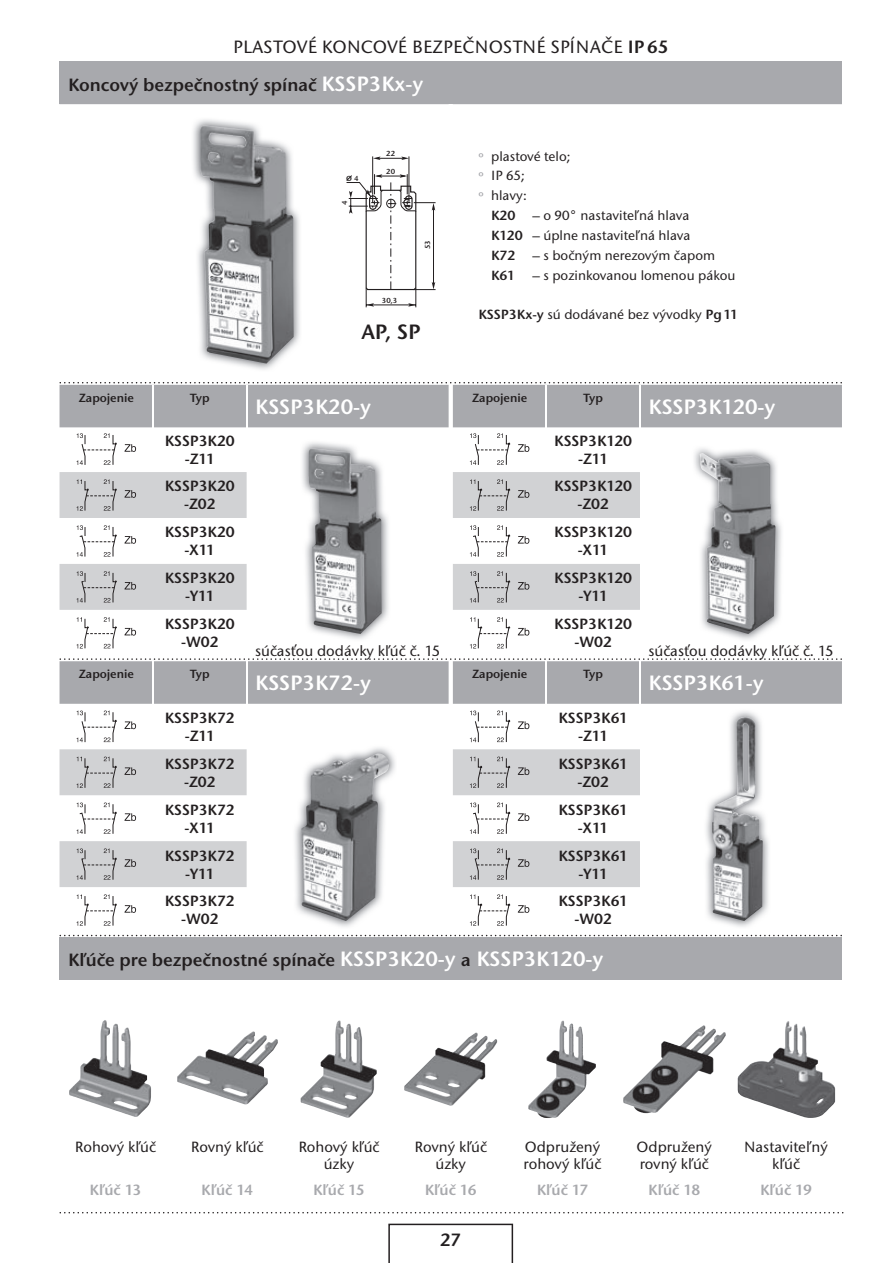
<style>
.page{position:relative;width:893px;height:1263px;background:#fff}
.page>*{position:absolute;margin:0;border:0;box-sizing:border-box;transform-origin:0 0}
.t1{font:21px "Stone Sans Itc TOT Semi";color:#fff}
.t2{font:21px "Stone Sans Itc TOT Semi";color:#231f20}
.t3{font:18px "Stone Sans Itc TOT Semi";color:#231f20}
.t4{font:500 18px "Stone Sans Itc TOT";letter-spacing:.015em;color:#231f20}
.t5{font:15px/18px "Stone Sans Itc TOT Semi";color:#231f20;text-align:center}
.t6{font:500 15px/16.5px "Stone Sans Itc TOT";color:#231f20;text-align:center}
.t7{font:15px "Stone Sans Itc TOT Semi";color:#a8a9ad}
.t8{font:500 13.5px "Stone Sans Itc TOT";color:#231f20}
.t9{font:13.5px "Stone Sans Itc TOT Semi";color:#231f20}
.t10{font:12px "Stone Sans Itc TOT Semi";color:#231f20}
.t11{font:7.35px "Stone Sans Itc TOT Semi";color:#231f20}
.s1{font-family:"Stone Sans Itc TOT Semi";font-weight:400}
.s2{font-size:21px;color:#fff}
.s3{color:#a8a9ad}
</style>
<div class="page">
<svg style="left:60px;top:935px;width:782px;height:1px"></svg>
<svg style="left:60px;top:1212px;width:783px;height:1px"></svg>
<svg style="left:60px;top:382px;width:782px;height:45px;background:#acadb1"></svg>
<hr style="left:546px;top:385px;width:1px;height:42px;background:#fff">
<hr style="left:639px;top:385px;width:2px;height:42px;background:#fff">
<svg style="left:60px;top:658px;width:782px;height:46px;background:#adaeb2"></svg>
<hr style="left:546px;top:661px;width:1px;height:43px;background:#fff">
<hr style="left:639px;top:661px;width:2px;height:43px;background:#fff">
<div style="left:60px;top:62px;width:782px;height:42px;background:#a8a9ad"></div>
<div style="left:60px;top:937px;width:782px;height:43px;background:#a8a9ad"></div>
<svg style="left:470px;top:433px;width:41px;height:32px"></svg>
<svg style="left:518px;top:444px;width:11px;height:8px"></svg>
<svg style="left:453px;top:472px;width:187px;height:138px"></svg>
<svg style="left:518px;top:628px;width:11px;height:8px"></svg>
<svg style="left:470px;top:617px;width:41px;height:31px"></svg>
<svg style="left:77px;top:433px;width:40px;height:32px"></svg>
<svg style="left:125px;top:444px;width:11px;height:8px"></svg>
<svg style="left:60px;top:472px;width:187px;height:138px"></svg>
<svg style="left:125px;top:628px;width:11px;height:8px"></svg>
<svg style="left:77px;top:617px;width:40px;height:31px"></svg>
<svg style="left:470px;top:710px;width:41px;height:32px"></svg>
<svg style="left:518px;top:721px;width:11px;height:8px"></svg>
<svg style="left:453px;top:749px;width:187px;height:138px"></svg>
<svg style="left:518px;top:905px;width:11px;height:8px"></svg>
<svg style="left:470px;top:894px;width:41px;height:32px"></svg>
<svg style="left:77px;top:710px;width:40px;height:32px"></svg>
<svg style="left:125px;top:721px;width:11px;height:8px"></svg>
<svg style="left:60px;top:749px;width:187px;height:138px"></svg>
<svg style="left:125px;top:905px;width:11px;height:8px"></svg>
<svg style="left:77px;top:894px;width:40px;height:32px"></svg>
<img style="left:69px;top:1020px;width:82px;height:97px">
<img style="left:199px;top:1032px;width:53px;height:25px">
<img style="left:301px;top:1022px;width:76px;height:96px">
<img style="left:404px;top:1033px;width:72px;height:71px">
<img style="left:528px;top:1021px;width:35px;height:90px">
<img style="left:623px;top:1026px;width:80px;height:87px">
<img style="left:738px;top:1021px;width:97px;height:97px">
<svg style="left:388px;top:1224px;width:125px;height:39px"></svg>
<hr style="left:372px;top:156px;width:1px;height:38px;background:#231f20">
<hr style="left:409px;top:156px;width:1px;height:38px;background:#231f20">
<svg style="left:373px;top:157px;width:36px;height:3px"></svg>
<svg style="left:346px;top:174px;width:90px;height:133px"></svg>
<img style="left:302px;top:442px;width:87px;height:197px">
<img style="left:308px;top:448px;width:74px;height:186px">
<img style="left:694px;top:448px;width:88px;height:192px">
<img style="left:700px;top:453px;width:76px;height:181px">
<img style="left:295px;top:747px;width:100px;height:180px">
<img style="left:301px;top:753px;width:88px;height:168px">
<img style="left:706px;top:711px;width:63px;height:216px">
<img style="left:712px;top:717px;width:51px;height:204px">
<img style="left:193px;top:119px;width:107px;height:251px">
<img style="left:200px;top:125px;width:94px;height:239px">
<p class="t4" style="left:233px;top:36px;width:437px">PLASTOVÉ KONCOVÉ BEZPEČNOSTNÉ SPíNAČE <span class="s1">IP 65</span></p>
<p class="t3" style="left:68px;top:74px;width:356px">Koncový bezpečnostný spínač <span class="s2">KSSP3Kx-y</span></p>
<p class="t11" style="left:346px;top:174px;width:14px">O 4</p>
<p class="t11" style="left:340px;top:205px;width:6px;rotate:-90deg">4</p>
<p class="t11" style="left:386px;top:149px;width:10px">22</p>
<p class="t11" style="left:386px;top:167px;width:10px">20</p>
<p class="t11" style="left:382px;top:296px;width:17px">30,3</p>
<p class="t11" style="left:423px;top:249px;width:10px;rotate:-90deg">53</p>
<p class="t2" style="left:361px;top:319px;width:61px">AP, SP</p>
<p class="t11" style="left:524px;top:149px;width:17px">24,5</p>
<p class="t11" style="left:513px;top:166px;width:17px">12,5</p>
<p class="t8" style="left:478px;top:148px;width:94px"><span class="s3">º</span> plastové telo;</p>
<p class="t8" style="left:478px;top:168px;width:48px"><span class="s3">º</span> IP 65;</p>
<p class="t8" style="left:478px;top:188px;width:50px"><span class="s3">º</span> hlavy:</p>
<p class="t8" style="left:491px;top:207px;width:200px"><span class="s1">K20</span> – o 90° nastaviteľná hlava</p>
<p class="t8" style="left:491px;top:227px;width:201px"><span class="s1">K120</span> – úplne nastaviteľná hlava</p>
<p class="t8" style="left:491px;top:247px;width:226px"><span class="s1">K72</span> – s bočným nerezovým čapom</p>
<p class="t9" style="left:491px;top:267px;width:26px">K61</p>
<p class="t8" style="left:532px;top:267px;width:205px">– s pozinkovanou lomenou pákou</p>
<p class="t8" style="left:478px;top:306px;width:261px"><span class="s1">KSSP3Kx-y</span> sú dodávané bez vývodky <span class="s1">Pg 11</span></p>
<p class="t11" style="left:477px;top:246px;width:32px">M20x1,5</p>
<p class="t11" style="left:530px;top:313px;width:10px">30</p>
<p class="t10" style="left:79px;top:390px;width:56px">Zapojenie</p>
<p class="t10" style="left:190px;top:390px;width:21px">Typ</p>
<p class="t10" style="left:472px;top:390px;width:56px">Zapojenie</p>
<p class="t10" style="left:583px;top:390px;width:21px">Typ</p>
<p class="t1" style="left:255px;top:394px;width:116px">KSSP3K20-y</p>
<p class="t1" style="left:648px;top:394px;width:127px">KSSP3K120-y</p>
<p class="t5" style="left:165px;top:432px;width:72px">KSSP3K20 -Z11</p>
<p class="t5" style="left:165px;top:477px;width:72px">KSSP3K20 -Z02</p>
<p class="t5" style="left:165px;top:523px;width:72px">KSSP3K20 -X11</p>
<p class="t5" style="left:165px;top:569px;width:72px">KSSP3K20 -Y11</p>
<p class="t5" style="left:165px;top:615px;width:72px">KSSP3K20 -W02</p>
<p class="t5" style="left:554px;top:432px;width:79px">KSSP3K120 -Z11</p>
<p class="t5" style="left:554px;top:477px;width:79px">KSSP3K120 -Z02</p>
<p class="t5" style="left:554px;top:523px;width:79px">KSSP3K120 -X11</p>
<p class="t5" style="left:554px;top:569px;width:79px">KSSP3K120 -Y11</p>
<p class="t5" style="left:554px;top:615px;width:79px">KSSP3K120 -W02</p>
<p class="t6" style="left:255px;top:643px;width:187px">súčasťou dodávky kľúč č. 15</p>
<p class="t6" style="left:648px;top:643px;width:187px">súčasťou dodávky kľúč č. 15</p>
<p class="t10" style="left:79px;top:667px;width:56px">Zapojenie</p>
<p class="t10" style="left:190px;top:667px;width:21px">Typ</p>
<p class="t10" style="left:472px;top:667px;width:56px">Zapojenie</p>
<p class="t10" style="left:583px;top:667px;width:21px">Typ</p>
<p class="t1" style="left:255px;top:670px;width:116px">KSSP3K72-y</p>
<p class="t1" style="left:648px;top:670px;width:116px">KSSP3K61-y</p>
<p class="t5" style="left:165px;top:709px;width:72px">KSSP3K72 -Z11</p>
<p class="t5" style="left:165px;top:755px;width:72px">KSSP3K72 -Z02</p>
<p class="t5" style="left:165px;top:801px;width:72px">KSSP3K72 -X11</p>
<p class="t5" style="left:165px;top:847px;width:72px">KSSP3K72 -Y11</p>
<p class="t5" style="left:165px;top:892px;width:72px">KSSP3K72 -W02</p>
<p class="t5" style="left:558px;top:709px;width:71px">KSSP3K61 -Z11</p>
<p class="t5" style="left:558px;top:755px;width:71px">KSSP3K61 -Z02</p>
<p class="t5" style="left:558px;top:801px;width:71px">KSSP3K61 -X11</p>
<p class="t5" style="left:558px;top:847px;width:71px">KSSP3K61 -Y11</p>
<p class="t5" style="left:558px;top:892px;width:71px">KSSP3K61 -W02</p>
<p class="t3" style="left:68px;top:949px;width:536px">Kľúče pre bezpečnostné spínače <span class="s2">KSSP3K20-y</span> a <span class="s2">KSSP3K120-y</span></p>
<p class="t6" style="left:75px;top:1139px;width:83px">Rohový kľúč</p>
<p class="t6" style="left:191px;top:1139px;width:74px">Rovný kľúč</p>
<p class="t6" style="left:298px;top:1139px;width:83px">Rohový kľúč úzky</p>
<p class="t6" style="left:414px;top:1139px;width:74px">Rovný kľúč úzky</p>
<p class="t6" style="left:524px;top:1139px;width:79px;text-align:left">Odpružený rohový kľúč</p>
<p class="t6" style="left:637px;top:1139px;width:77px;text-align:left">Odpružený rovný kľúč</p>
<p class="t6" style="left:744px;top:1139px;width:85px">Nastaviteľný kľúč</p>
<p class="t7" style="left:90px;top:1181px;width:53px">Kľúč 13</p>
<p class="t7" style="left:201px;top:1181px;width:53px">Kľúč 14</p>
<p class="t7" style="left:313px;top:1181px;width:53px">Kľúč 15</p>
<p class="t7" style="left:425px;top:1181px;width:54px">Kľúč 16</p>
<p class="t7" style="left:537px;top:1181px;width:53px">Kľúč 17</p>
<p class="t7" style="left:648px;top:1181px;width:54px">Kľúč 18</p>
<p class="t7" style="left:760px;top:1181px;width:54px">Kľúč 19</p>
<p class="t3" style="left:440px;top:1229px;width:23px">27</p>
</div>
